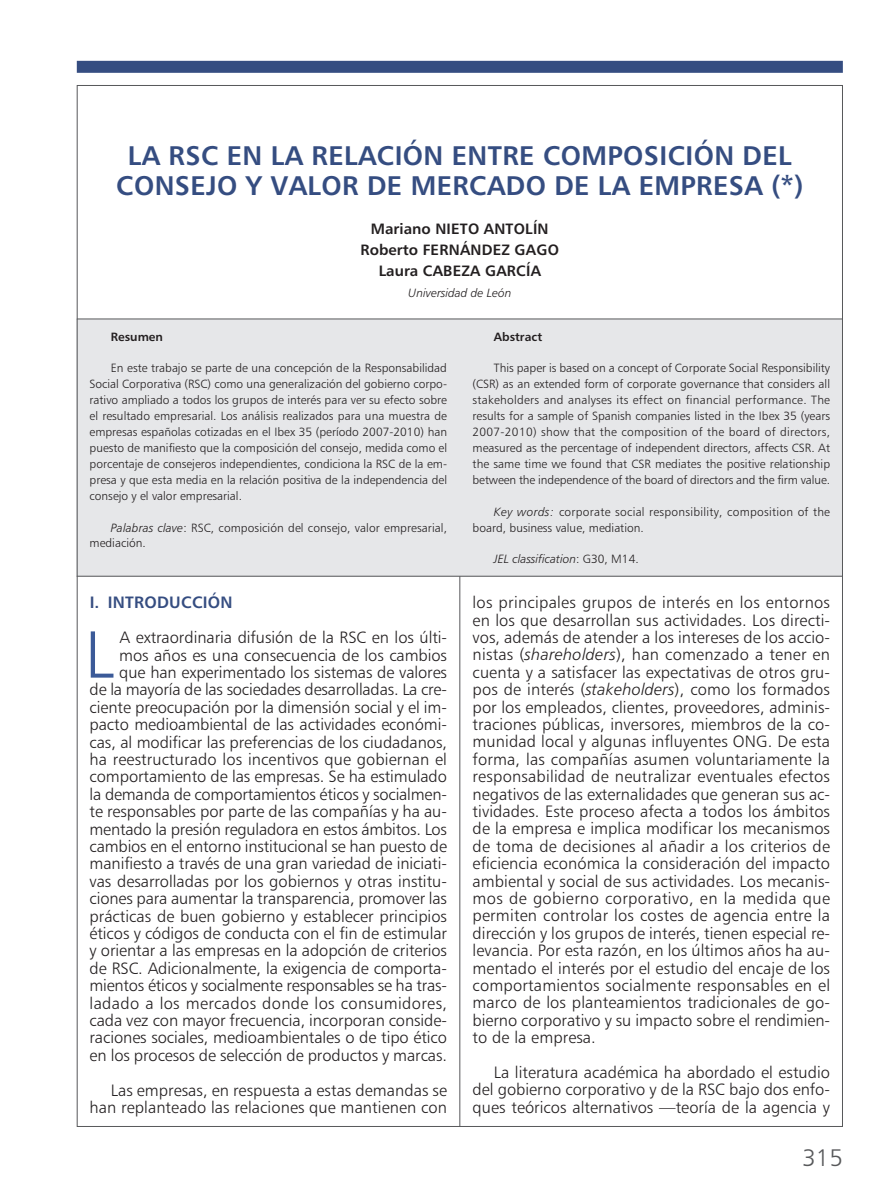
<style>
.page{position:relative;width:892px;height:1189px;background:#fff}
.page>*{position:absolute;margin:0;border:0;box-sizing:border-box;transform-origin:0 0}
.t1{font:66.6px "Humanist 777 BT Light B";color:#3b5a98}
.t2{font:27px/30px "Humanist 777 BT Bold B";letter-spacing:.015em;color:#354d81;text-align:center}
.t3{font:24px "Humanist 777 BT Light B";color:#57585a}
.t4{font:16.5px/17.4px "Humanist 777 BT Light B";letter-spacing:-.005em;color:#231f20;text-align:right}
.t5{font:16.5px "Humanist 777 BT Bold B";letter-spacing:.015em;color:#354d81}
.t6{font:15px/21px "Humanist 777 BT Bold B";letter-spacing:.015em;color:#231f20;text-align:center}
.t7{font:12px/15.9px "Humanist 777 BT Light B";color:#231f20;text-align:justify}
.t8{font:12px/15.9px "Humanist 777 BT Light B";letter-spacing:.025em;color:#231f20}
.t9{font:12px "Humanist 777 BT Light Italic B";color:#231f20}
.t10{font:12px "Humanist 777 BT Bold B";color:#231f20}
.s1{font-family:"Humanist 777 BT Light Italic B"}
.s2{font-family:"Humanist 777 BT Light B"}
</style>
<div class="page">
<div style="left:77px;top:319px;width:765px;height:257px;background:#e6e7e9"></div>
<div style="left:77px;top:61px;width:765px;height:12px;background:#354d81"></div>
<hr style="left:459px;top:576px;width:1px;height:551px;background:#57585a">
<hr style="left:77px;top:319px;width:765px;height:1px;background:#57585a">
<hr style="left:77px;top:576px;width:765px;height:1px;background:#57585a">
<h2 class="t2" style="left:116px;top:143px;width:688px">LA RSC EN LA RELACIÓN ENTRE COMPOSICIÓN DEL<br>CONSEJO Y VALOR DE MERCADO DE LA EMPRESA (*)</h2>
<p class="t6" style="left:360px;top:219px;width:200px">Mariano NIETO ANTOLÍN<br>Roberto FERNÁNDEZ GAGO<br>Laura CABEZA GARCÍA</p>
<p class="t9" style="left:408px;top:288px;width:105px">Universidad de León</p>
<p class="t10" style="left:111px;top:332px;width:54px">Resumen</p>
<p class="t7" style="left:89px;top:361px;width:359px;text-indent:21px">En este trabajo se parte de una concepción de la Responsabilidad Social Corporativa (RSC) como una generalización del gobierno corpo&shy;rativo ampliado a todos los grupos de interés para ver su efecto sobre el resultado empresarial. Los análisis realizados para una muestra de empresas españolas cotizadas en el Ibex 35 (período 2007-2010) han puesto de manifiesto que la composición del consejo, medida como el porcentaje de consejeros independientes, condiciona la RSC de la em&shy;presa y que esta media en la relación positiva de la independencia del consejo y el valor empresarial.</p>
<p class="t7" style="left:89px;top:520px;width:359px;text-indent:21px"><span class="s1">Palabras clave</span>: RSC, composición del consejo, valor empresarial, mediación.</p>
<p class="t10" style="left:493px;top:332px;width:50px">Abstract</p>
<p class="t7" style="left:472px;top:361px;width:359px;text-indent:21px">This paper is based on a concept of Corporate Social Responsibility (CSR) as an extended form of corporate governance that considers all stakeholders and analyses its effect on financial performance. The results for a sample of Spanish companies listed in the Ibex 35 (years 2007-2010) show that the composition of the board of directors, measur ed as the percentage of independent directors, affects CSR. At the same time we found that CSR mediates the positive relationship between the independence of the board of directors and the firm value.</p>
<p class="t8" style="left:472px;top:504px;width:359px;text-indent:21px"><span class="s1">Key words:</span> corporate social responsibility, composition of the board, business value, mediation.</p>
<p class="t9" style="left:493px;top:554px;width:146px">JEL classification<span class="s2">: G30, M14.</span></p>
<p class="t5" style="left:90px;top:596px;width:144px">I. INTRODUCCIÓN</p>
<p class="t4" style="left:89px;top:630px;width:359px">A extraordinaria difusión de la RSC en los últi&shy;mos años es una consecuencia de los cambios que han experimentado los sistemas de valores<br>de la mayoría de las sociedades desarrolladas. La cre&shy;ciente preocupación por la dimensión social y el im&shy;pacto medioambiental de las actividades económi&shy;cas, al modificar las preferencias de los ciudadanos, ha reestructurado los incentivos que gobiernan el comportamiento de las empresas. Se ha estimulado la demanda de comportamientos éticos y socialmen&shy;te responsables por parte de las compañías y ha au&shy;mentado la presión reguladora en estos ámbitos. Los cambios en el entorno institucional se han puesto de manifiesto a través de una gran variedad de iniciati&shy;vas desarrolladas por los gobiernos y otras institu&shy;ciones para aumentar la transparencia, promover las prácticas de buen gobierno y establecer principios éticos y códigos de conducta con el fin de estimular y orientar a las empresas en la adopción de criterios de RSC. Adicionalmente, la exigencia de comporta&shy;mientos éticos y socialmente responsables se ha tras&shy;ladado a los mercados donde los consumidores, cada vez con mayor frecuencia, incorporan conside&shy;raciones sociales, medioambientales o de tipo ético en los procesos de selección de productos y marcas.</p>
<p class="t4" style="left:89px;top:1082px;width:359px">Las empresas, en respuesta a estas demandas se han replanteado las relaciones que mantienen con</p>
<h1 class="t1" style="left:84px;top:628px;width:30px">L</h1>
<p class="t4" style="left:472px;top:595px;width:359px;text-align:justify">los principales grupos de interés en los entornos en los que desarrollan sus actividades. Los directi&shy;vos, además de atender a los intereses de los accio&shy;nistas (<span class="s1">shareholders</span>), han comenzado a tener en cuenta y a satisfacer las expectativas de otros gru&shy;pos de interés (<span class="s1">stakeholders</span>), como los formados por los empleados, clientes, proveedores, adminis&shy;traciones públicas, inversores, miembros de la co&shy;munidad local y algunas influyentes ONG. De esta forma, las compañías asumen voluntariamente la responsabilidad de neutralizar eventuales efectos negativos de las externalidades que generan sus ac&shy;tividades. Este proceso afecta a todos los ámbitos de la empresa e implica modificar los mecanismos de toma de decisiones al añadir a los criterios de eficiencia eco nómica la consideración del impacto ambiental y social de sus actividades. Los mecanis&shy;mos de gobierno corporativo, en la medida que permiten controlar los costes de agencia entre la dirección y los grupos de interés, tienen especial re&shy;levancia. Por esta razón, en los últimos años ha au&shy;mentado el interés por el estudio del encaje de los comportamientos socialmente responsables en el marco de los planteamientos tradicionales de go&shy;bierno corporativo y su impacto sobre el rendimien&shy;to de la empresa.</p>
<p class="t4" style="left:472px;top:1065px;width:359px;text-align:justify;text-indent:21px">La literatura académica ha abordado el estudio del gobierno corporativo y de la RSC bajo dos enfo&shy;ques teóricos alternativos —teoría de la agencia y</p>
<h3 class="t3" style="left:802px;top:1148px;width:42px">315</h3>
</div>
